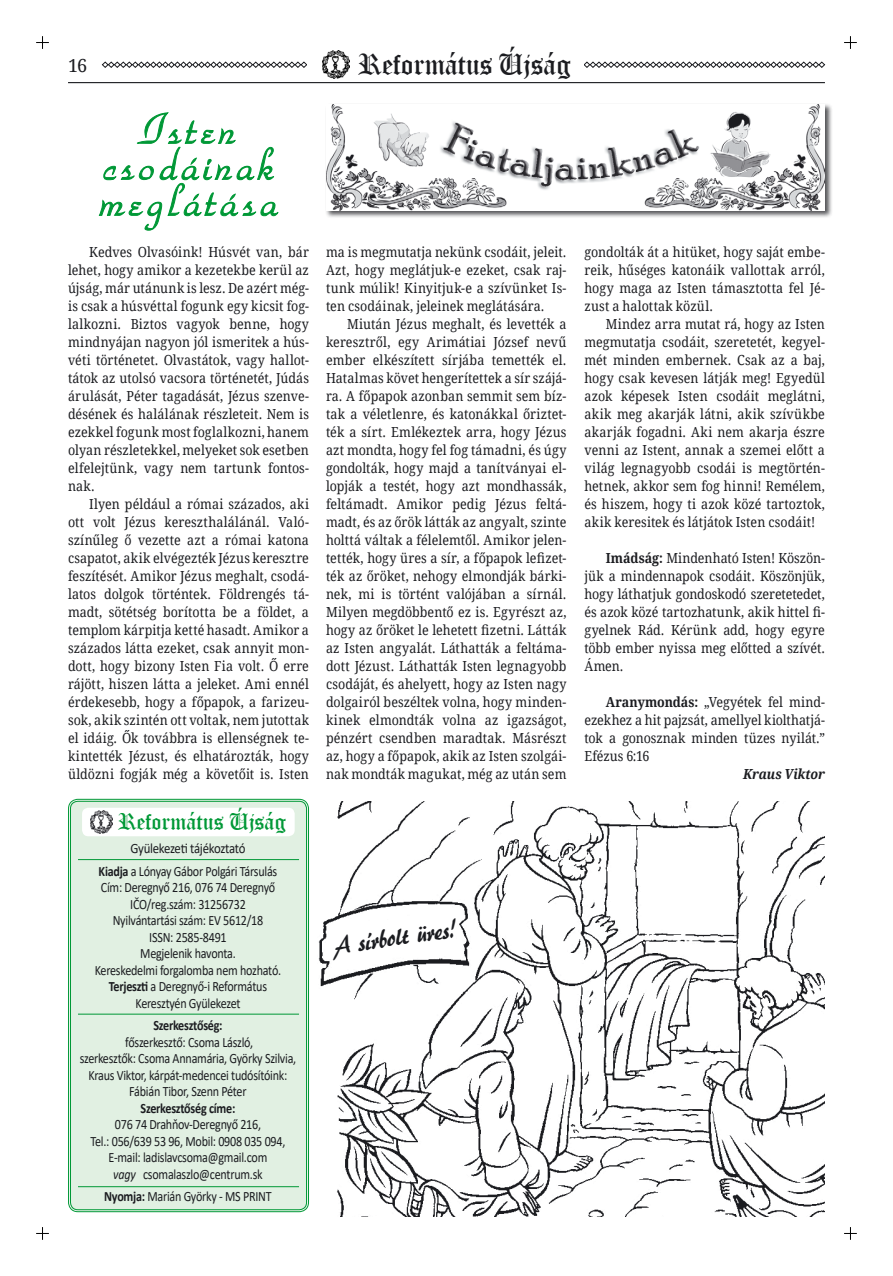
<style>
.page{position:relative;width:893px;height:1276px;background:#fff}
.page>*{position:absolute;margin:0;border:0;box-sizing:border-box;transform-origin:0 0}
.t1{font:57px "Paradise";letter-spacing:.06em;color:#009836}
.t2{font:28.8px "Old English Text";letter-spacing:-.01em;color:#1b1c20}
.t3{font:26.4px "ARBERKLEY";color:#1b1c20;scale:.9 1}
.t4{font:22.65px "Old English Text";letter-spacing:-.01em;color:#009836}
.t5{font:18px "Droid Serif";color:#1b1c20}
.t6{font:14.25px/16.5px "Calibri";letter-spacing:-.02em;color:#1b1c20;text-align:center;scale:.85 1}
.t7{font:14.25px/22.5px "Calibri";letter-spacing:-.02em;color:#1b1c20;text-align:center;scale:.9 1}
.t8{font:700 14.25px "Calibri";letter-spacing:-.02em;color:#1b1c20;scale:.85 1}
.t9{font:13.8px/18px "Droid Serif";letter-spacing:.005em;color:#1b1c20;text-align:justify;scale:.9 1}
.t10{font:italic 700 13.8px "Droid Serif";letter-spacing:-.01em;color:#1b1c20;scale:.9 1}
.s1{font-weight:700}
.s2{font-style:italic}
</style>
<div class="page">
<svg style="left:36px;top:36px;width:13px;height:13px"></svg>
<svg style="left:844px;top:36px;width:13px;height:13px"></svg>
<svg style="left:36px;top:1227px;width:13px;height:12px"></svg>
<svg style="left:844px;top:1227px;width:13px;height:12px"></svg>
<svg style="left:102px;top:61px;width:723px;height:7px"></svg>
<div style="left:307px;top:47px;width:277px;height:36px;background:#fff"></div>
<img style="left:322px;top:51px;width:27px;height:28px">
<hr style="left:68px;top:82px;width:757px;height:1px;background:#1b1c20">
<div style="left:70px;top:800px;width:237px;height:410px;background:#e1f0e2;border-radius:8px"></div>
<div style="left:68px;top:799px;width:241px;height:413px;border:1px solid #009836;border-radius:9px"></div>
<div style="left:70px;top:801px;width:237px;height:409px;border:1px solid #009836;border-radius:7px"></div>
<div style="left:82px;top:807px;width:213px;height:29px;background:#fff;border-radius:6px"></div>
<img style="left:91px;top:811px;width:21px;height:22px">
<hr style="left:78px;top:859px;width:221px;height:1px;background:#009836">
<hr style="left:78px;top:1013px;width:221px;height:1px;background:#009836">
<hr style="left:78px;top:1186px;width:221px;height:1px;background:#009836">
<div style="left:325px;top:103px;width:507px;height:116px;background:#1b1c20;opacity:.75"></div>
<img style="left:326px;top:104px;width:499px;height:107px">
<svg style="left:98px;top:112px;width:181px;height:119px"></svg>
<img style="left:318px;top:802px;width:507px;height:414px">
<h3 class="t5" style="left:68px;top:54px;width:21px">16</h3>
<h1 class="t1" style="left:142px;top:104px;width:95px">Isten</h1>
<h1 class="t1" style="left:102px;top:140px;width:174px">csodáinak</h1>
<h1 class="t1" style="left:99px;top:176px;width:180px">meglátása</h1>
<p class="t9" style="left:68px;top:243px;width:269px;text-indent:21px">Kedves Olvasóink! Húsvét van, bár lehet, hogy amikor a kezetekbe kerül az újság, már utánunk is lesz. De azért még&shy;is csak a húsvéttal fogunk egy kicsit fog&shy;lalkozni. Biztos vagyok benne, hogy mindnyájan nagyon jól ismeritek a hús&shy;véti történetet. Olvastátok, vagy hallot&shy;tátok az utolsó vacsora történetét, Júdás árulását, Péter tagadását, Jézus szenve&shy;désének és halálának részleteit. Nem is ezekkel fogunk most foglalkozni, hanem olyan részletekkel, melyeket sok esetben elfelejtünk, vagy nem tartunk fontos&shy;nak.</p>
<p class="t9" style="left:68px;top:495px;width:269px;text-indent:21px">Ilyen például a római százados, aki ott volt Jézus kereszthalálánál. Való&shy;színűleg ő vezette azt a római katona csapatot, akik elvégezték Jézus keresztre feszítését. Amikor Jézus meghalt, csodá&shy;latos dolgok történtek. Földrengés tá&shy;madt, sötétség borította be a földet, a templom kárpitja ketté hasadt. Amikor a százados látta ezeket, csak annyit mon&shy;dott, hogy bizony Isten Fia volt. Ő erre rájött, hiszen látta a jeleket. Ami ennél érdekesebb, hogy a főpapok, a farizeu&shy;sok, akik szintén ott voltak, nem jutottak el idáig. Ők továbbra is ellenségnek te&shy;kintették Jézust, és elhatározták, hogy üldözni fogják még a követőit is. Isten</p>
<h3 class="t4" style="left:118px;top:807px;width:170px">Református Újság</h3>
<p class="t7" style="left:99px;top:836px;width:200px">Gyülekezeti tájékoztató<br><span class="s1">Kiadja</span> a Lónyay Gábor Polgári Társulás</p>
<p class="t6" style="left:95px;top:878px;width:221px">Cím: Deregnyő 216, 076 74 Deregnyő<br>IČO/reg.szám: 31256732<br>Nyilvántartási szám: EV 5612/18<br>ISSN: 2585-8491<br>Megjelenik havonta.<br>Kereskedelmi forgalomba nem hozható.<br><span class="s1">Terjeszti</span> a Deregnyő-i Református<br>Keresztyén Gyülekezet</p>
<p class="t8" style="left:153px;top:1015px;width:83px">Szerkesztőség:</p>
<p class="t6" style="left:80px;top:1033px;width:256px">főszerkesztő: Csoma László,<br>szerkesztők: Csoma Annamária, Györky Szilvia, Kraus Viktor, kárpát-medencei tudósítóink:<br>Fábián Tibor, Szenn Péter</p>
<p class="t8" style="left:141px;top:1097px;width:113px">Szerkesztőség címe:</p>
<p class="t6" style="left:91px;top:1115px;width:231px">076 74 Drahňov-Deregnyő 216,<br>Tel.: 056/639 53 96, Mobil: 0908 035 094, E-mail: ladislavcsoma@gmail.com<br><span class="s2">vagy</span> csomalaszlo@centrum.sk</p>
<p class="t6" style="left:104px;top:1187px;width:199px"><span class="s1">Nyomja:</span> Marián Györky - MS PRINT</p>
<h2 class="t2" style="left:358px;top:46px;width:214px">Református Újság</h2>
<p class="t9" style="left:326px;top:243px;width:269px">ma is megmutatja nekünk csodáit, jeleit.<br>Azt, hogy meglátjuk-e ezeket, csak raj&shy;tunk múlik! Kinyitjuk-e a szívünket Is&shy;ten csodáinak, jeleinek meglátására.</p>
<p class="t9" style="left:326px;top:315px;width:269px;text-indent:21px">Miután Jézus meghalt, és levették a keresztről, egy Arimátiai József nevű ember elkészített sírjába temették el.<br>Hatalmas követ hengerítettek a sír szájá&shy;ra. A főpapok azonban semmit sem bíz&shy;tak a véletlenre, és katonákkal őriztet&shy;ték a sírt. Emlékeztek arra, hogy Jézus azt mondta, hogy fel fog támadni, és úgy gondolták, hogy majd a tanítványai el&shy;lopják a testét, hogy azt mondhassák, feltámadt. Amikor pedig Jézus feltá&shy;madt, és az őrök látták az angyalt, szinte holttá váltak a félelemtől. Amikor jelen&shy;tették, hogy üres a sír, a főpapok lefizet&shy;ték az őröket, nehogy elmondják bárki&shy;nek, mi is történt valójában a sírnál.<br>Milyen megdöbbentő ez is. Egyrészt az, hogy az őröket le lehetett fizetni. Látták az Isten angyalát. Láthatták a feltáma&shy;dott Jézust. Láthatták Isten legnagyobb csodáját, és ahelyett, hogy az Isten nagy dolgairól beszéltek volna, hogy minden&shy;kinek elmondták volna az igazságot, pénzért csendben maradtak. Másrészt az, hogy a főpapok, akik az Isten szolgái&shy;nak mondták magukat, még az után sem</p>
<p class="t9" style="left:584px;top:243px;width:269px">gondolták át a hitüket, hogy saját embe&shy;reik, hűséges katonáik vallottak arról, hogy maga az Isten támasztotta fel Jé&shy;zust a halottak közül.</p>
<p class="t9" style="left:584px;top:315px;width:269px;text-indent:21px">Mindez arra mutat rá, hogy az Isten megmutatja csodáit, szeretetét, kegyel&shy;mét minden embernek. Csak az a baj, hogy csak kevesen látják meg! Egyedül azok képesek Isten csodáit meglátni, akik meg akarják látni, akik szívükbe akarják fogadni. Aki nem akarja észre venni az Istent, annak a szemei előtt a világ legnagyobb csodái is megtörtén&shy;hetnek, akkor sem fog hinni! Remélem, és hiszem, hogy ti azok közé tartoztok, akik keresitek és látjátok Isten csodáit!</p>
<p class="t9" style="left:584px;top:549px;width:269px;text-indent:21px"><span class="s1">Imádság:</span> Mindenható Isten! Köszön&shy;jük a mindennapok csodáit. Köszönjük, hogy láthatjuk gondoskodó szeretetedet, és azok közé tartozhatunk, akik hittel fi&shy;gyelnek Rád. Kérünk add, hogy egyre több ember nyissa meg előtted a szívét.<br>Ámen.</p>
<p class="t9" style="left:584px;top:693px;width:269px;text-indent:21px"><span class="s1">Aranymondás:</span> „Vegyétek fel mind&shy;ezekhez a hit pajzsát, amellyel kiolthatjá&shy;tok a gonosznak minden tüzes nyilát.” Efézus 6:16</p>
<p class="t10" style="left:743px;top:765px;width:92px">Kraus Viktor</p>
<h3 class="t3" style="left:331px;top:929px;width:141px;rotate:-8deg">A sírbolt üres!</h3>
</div>
